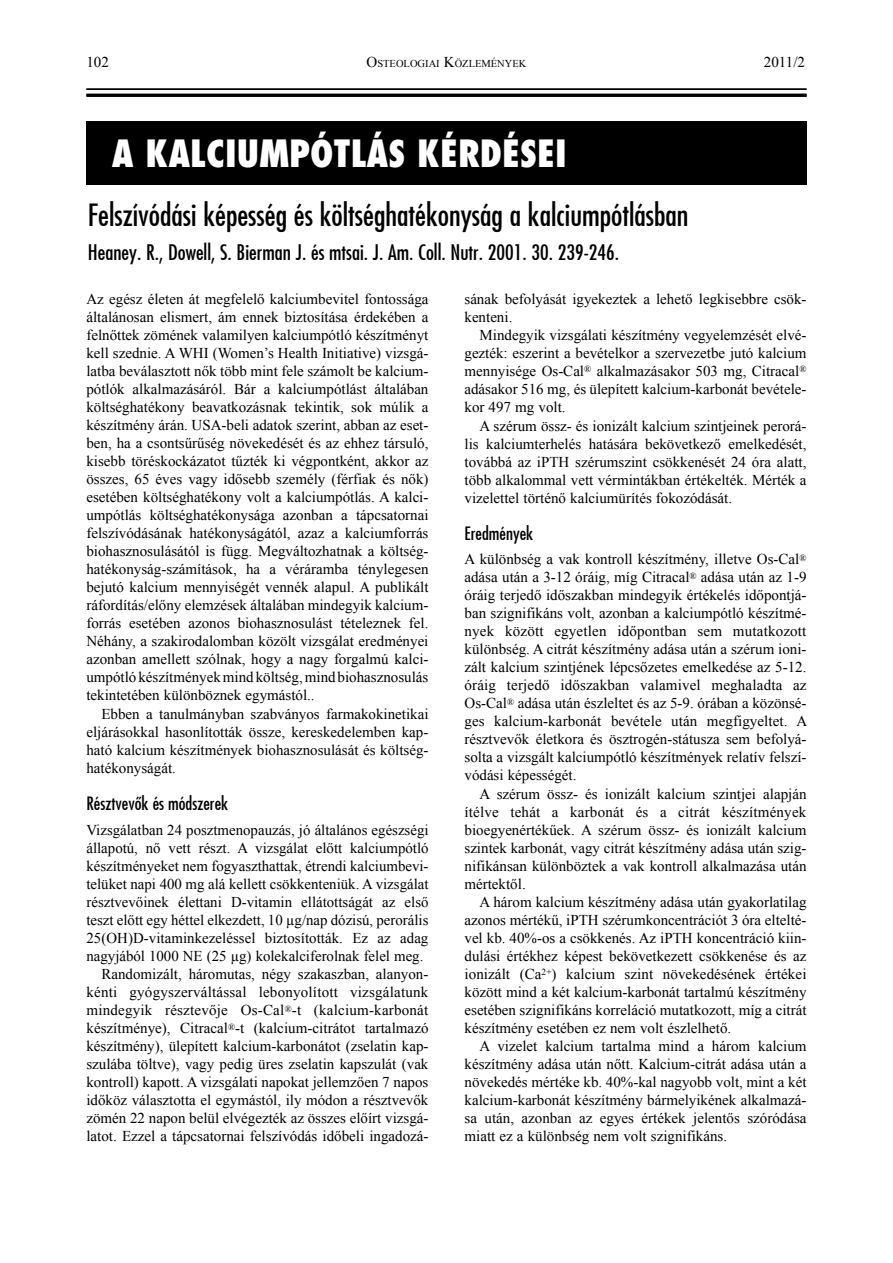
<style>
.page{position:relative;width:893px;height:1263px;background:#fff}
.page>*{position:absolute;margin:0;border:0;box-sizing:border-box;transform-origin:0 0}
.t1{font:800 condensed 36px "H Futura";color:#fff}
.t2{font:condensed 30px "H Futura";color:#000}
.t3{font:condensed 21px "H Futura";color:#000}
.t4{font:condensed 18px "H Futura";color:#000}
.t5{font:15px/18px "Times New Roman";color:#000;text-align:justify}
.t6{font:10.5px "Times New Roman";color:#000}
.s1{font-size:15px}
</style>
<div class="page">
<hr style="left:86px;top:89px;width:720px;height:1px;background:#000">
<hr style="left:86px;top:94px;width:720px;height:3px;background:#000">
<div style="left:86px;top:122px;width:720px;height:62px;background:#000"></div>
<p class="t5" style="left:86px;top:53px;width:24px">102</p>
<p class="t6" style="left:366px;top:57px;width:161px"><span class="s1">O</span>STEOLOGIAI <span class="s1">K</span>ÖZLEMÉNYEK</p>
<p class="t5" style="left:764px;top:53px;width:43px">2011/2</p>
<h1 class="t1" style="left:112px;top:130px;width:456px">A KALCIUMPÓTLÁS KÉRDÉSEI</h1>
<h2 class="t2" style="left:88px;top:196px;width:602px">Felszívódási képesség és költséghatékonyság a kalciumpótlásban</h2>
<h3 class="t3" style="left:88px;top:239px;width:532px">Heaney. R., Dowell, S. Bierman J. és mtsai. J. Am. Coll. Nutr. 2001. 30. 239-246.</h3>
<p class="t5" style="left:86px;top:290px;width:344px">Az egész életen át megfelelő kalciumbevitel fontossága általánosan elismert, ám ennek biztosítása érdekében a felnőttek zömének valamilyen kalciumpótló készítményt kell szednie. A WHI (Women’s Health Initiative) vizsgá&shy;latba beválasztott nők több mint fele számolt be kalcium&shy;pótlók alkalmazásáról. Bár a kalciumpótlást általában költséghatékony beavatkozásnak tekintik, sok múlik a készítmény árán. USA-beli adatok szerint, abban az eset&shy;ben, ha a csontsűrűség növekedését és az ehhez társuló, kisebb töréskockázatot tűzték ki végpontként, akkor az összes, 65 éves vagy idősebb személy (férfiak és nők) esetében költséghatékony volt a kalciumpótlás. A kalci&shy;umpótlás költséghatékonysága azonban a tápcsatornai felszívódásának hatékonyságától, azaz a kalciumforrás biohasznosulásától is függ. Megváltozhatnak a költség&shy;hatékonyság-számítások, ha a véráramba ténylegesen bejutó kalcium mennyiségét vennék alapul. A publikált ráfordítás/előny elemzések általában mindegyik kalcium&shy;forrás esetében azonos biohasznosulást tételeznek fel.<br>Néhány, a szakirodalomban közölt vizsgálat eredményei azonban amellett szólnak, hogy a nagy forgalmú kalci&shy;umpótló készítmények mind költség, mind biohasznosulás tekintetében különböznek egymástól..</p>
<p class="t5" style="left:86px;top:704px;width:344px;text-indent:15px">Ebben a tanulmányban szabványos farmakokinetikai eljárásokkal hasonlították össze, kereskedelemben kap&shy;ható kalcium készítmények biohasznosulását és költség&shy;hatékonyságát.</p>
<p class="t4" style="left:86px;top:792px;width:143px">Résztvevők és módszerek</p>
<p class="t5" style="left:86px;top:821px;width:344px">Vizsgálatban 24 posztmenopauzás, jó általános egészségi</p>
<p class="t5" style="left:86px;top:839px;width:344px">állapotú, nő vett részt. A vizsgálat előtt kalciumpótló</p>
<p class="t5" style="left:86px;top:857px;width:344px">készítményeket nem fogyaszthattak, étrendi kalciumbevi-</p>
<p class="t5" style="left:86px;top:875px;width:344px">telüket napi 400 mg alá kellett csökkenteniük. A vizsgálat</p>
<p class="t5" style="left:86px;top:893px;width:344px">résztvevőinek élettani D-vitamin ellátottságát az első</p>
<p class="t5" style="left:86px;top:911px;width:344px">teszt előtt egy héttel elkezdett, 10 µg/nap dózisú, perorális</p>
<p class="t5" style="left:86px;top:929px;width:343px">25(OH)D-vitaminkezeléssel biztosították. Ez az adag</p>
<p class="t5" style="left:86px;top:947px;width:338px">nagyjából 1000 NE (25 µg) kolekalciferolnak felel meg.</p>
<p class="t5" style="left:101px;top:965px;width:328px">Randomizált, háromutas, négy szakaszban, alanyon-</p>
<p class="t5" style="left:86px;top:983px;width:343px">kénti gyógyszerváltással lebonyolított vizsgálatunk</p>
<p class="t5" style="left:86px;top:1001px;width:343px">mindegyik résztevője Os-Cal<sup>®</sup>-t (kalcium-karbonát</p>
<p class="t5" style="left:86px;top:1019px;width:344px">készítménye), Citracal<sup>®</sup>-t (kalcium-citrátot tartalmazó</p>
<p class="t5" style="left:86px;top:1037px;width:344px">készítmény), ülepített kalcium-karbonátot (zselatin kap-</p>
<p class="t5" style="left:86px;top:1055px;width:344px">szulába töltve), vagy pedig üres zselatin kapszulát (vak</p>
<p class="t5" style="left:86px;top:1073px;width:344px">kontroll) kapott. A vizsgálati napokat jellemzően 7 napos</p>
<p class="t5" style="left:86px;top:1091px;width:343px">időköz választotta el egymástól, ily módon a résztvevők</p>
<p class="t5" style="left:86px;top:1109px;width:344px">zömén 22 napon belül elvégezték az összes előírt vizsgá-</p>
<p class="t5" style="left:86px;top:1127px;width:343px">latot. Ezzel a tápcsatornai felszívódás időbeli ingadozá-</p>
<p class="t5" style="left:464px;top:290px;width:344px">sának befolyását igyekeztek a lehető legkisebbre csök&shy;kenteni.</p>
<p class="t5" style="left:464px;top:326px;width:344px;text-indent:15px">Mindegyik vizsgálati készítmény vegyelemzését elvé&shy;gezték: eszerint a bevételkor a szervezetbe jutó kalcium mennyisége Os-Cal<sup>®</sup> alkalmazásakor 503 mg, Citracal<sup>® </sup>adásakor 516 mg, és ülepített kalcium-karbonát bevétele&shy;kor 497 mg volt.</p>
<p class="t5" style="left:464px;top:416px;width:344px;text-indent:15px">A szérum össz- és ionizált kalcium szintjeinek perorá&shy;lis kalciumterhelés hatására bekövetkező emelkedését, továbbá az iPTH szérumszint csökkenését 24 óra alatt, több alkalommal vett vérmintákban értékelték. Mérték a vizelettel történő kalciumürítés fokozódását.</p>
<p class="t4" style="left:464px;top:522px;width:70px">Eredmények</p>
<p class="t5" style="left:464px;top:550px;width:344px">A különbség a vak kontroll készítmény, illetve Os-Cal<sup>® </sup>adása után a 3-12 óráig, míg Citracal<sup>®</sup> adása után az 1-9 óráig terjedő időszakban mindegyik értékelés időpontjá&shy;ban szignifikáns volt, azonban a kalciumpótló készítmé&shy;nyek között egyetlen időpontban sem mutatkozott különbség. A citrát készítmény adása után a szérum ioni&shy;zált kalcium szintjének lépcsőzetes emelkedése az 5-12. óráig terjedő időszakban valamivel meghaladta az Os-Cal<sup>®</sup> adása után észleltet és az 5-9. órában a közönsé&shy;ges kalcium-karbonát bevétele után megfigyeltet. A résztvevők életkora és ösztrogén-státusza sem befolyá&shy;solta a vizsgált kalciumpótló készítmények relatív felszí&shy;vódási képességét.</p>
<p class="t5" style="left:464px;top:784px;width:344px;text-indent:15px">A szérum össz- és ionizált kalcium szintjei alapján ítélve tehát a karbonát és a citrát készítmények bioegyenértékűek. A szérum össz- és ionizált kalcium szintek karbonát, vagy citrát készítmény adása után szig&shy;nifikánsan különböztek a vak kontroll alkalmazása után mértektől.</p>
<p class="t5" style="left:464px;top:893px;width:344px;text-indent:15px">A három kalcium készítmény adása után gyakorlatilag azonos mértékű, iPTH szérumkoncentrációt 3 óra eltelté&shy;vel kb. 40%-os a csökkenés. Az iPTH koncentráció kiin&shy;dulási értékhez képest bekövetkezett csökkenése és az ionizált (Ca<sup>2+</sup>) kalcium szint növekedésének értékei között mind a két kalcium-karbonát tartalmú készítmény esetében szignifikáns korreláció mutatkozott, míg a citrát készítmény esetében ez nem volt észlelhető.</p>
<p class="t5" style="left:464px;top:1037px;width:344px;text-indent:15px">A vizelet kalcium tartalma mind a három kalcium készítmény adása után nőtt. Kalcium-citrát adása után a növekedés mértéke kb. 40%-kal nagyobb volt, mint a két kalcium-karbonát készítmény bármelyikének alkalmazá&shy;sa után, azonban az egyes értékek jelentős szóródása miatt ez a különbség nem volt szignifikáns.</p>
</div>
